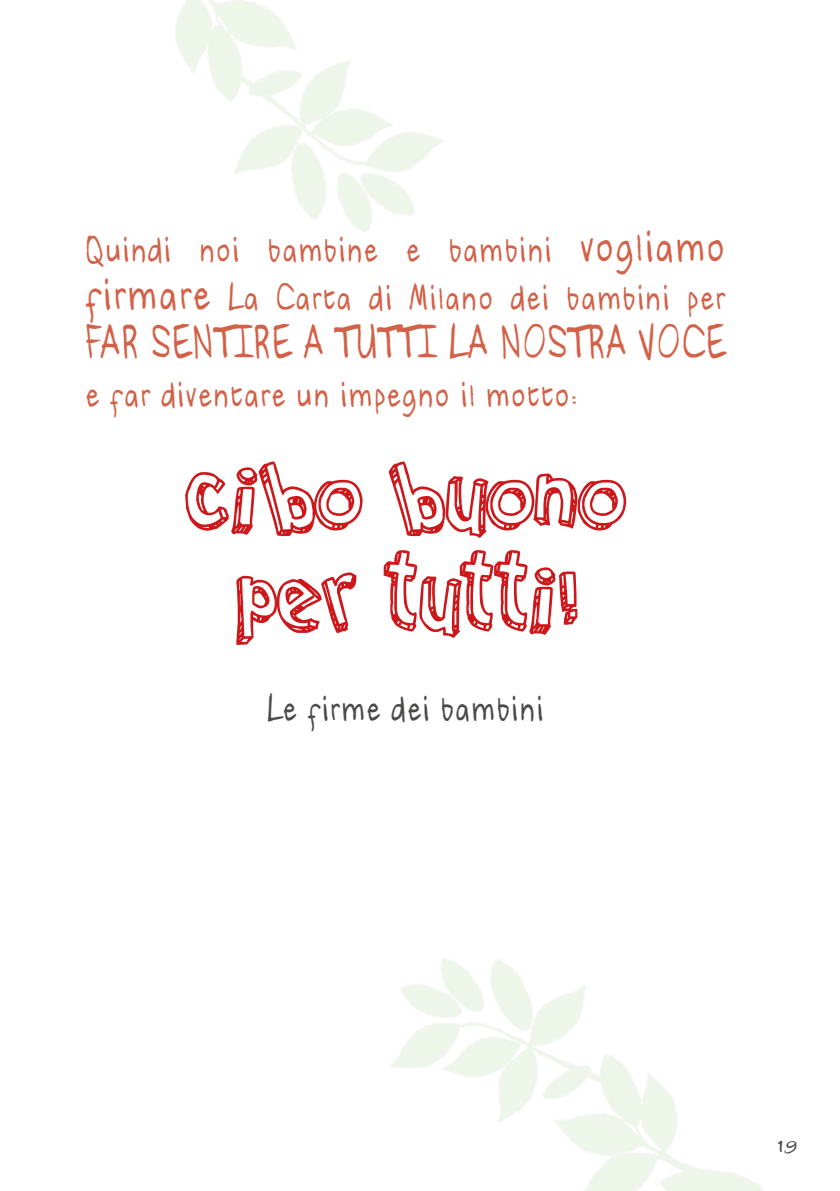
<style>
.page{position:relative;width:840px;height:1191px;background:#fff}
.page>*{position:absolute;margin:0;border:0;box-sizing:border-box;transform-origin:0 0}
.t1{font:110px/100px "Cartoon Relief";letter-spacing:-.01em;color:#cd171a;text-align:center}
.t2{font:40px "Galuppolo";letter-spacing:-.01em;color:#d26147}
.t3{font:32px/48px "Galuppolo";letter-spacing:-.01em;color:#d26147}
.t4{font:32px "Galuppolo";letter-spacing:-.01em;color:#4a4a49}
.t5{font:22px "Galuppolo";color:#4a4a49}
.s1{font-size:40px}
</style>
<div class="page">
<p class="t3" style="left:85px;top:227px;width:642px">Quindi noi bambine e bambini <span class="s1">vogliamo firmare</span> La Carta di Milano dei bambini per</p>
<p class="t2" style="left:85px;top:317px;width:642px">FAR SENTIRE A TUTTI LA NOSTRA VOCE</p>
<p class="t3" style="left:85px;top:371px;width:495px">e far diventare un impegno il motto:</p>
<h1 class="t1" style="left:185px;top:440px;width:442px">cibo buono per tutti!</h1>
<p class="t4" style="left:267px;top:687px;width:279px">Le firme dei bambini</p>
<p class="t5" style="left:776px;top:1129px;width:22px">19</p>
</div>
